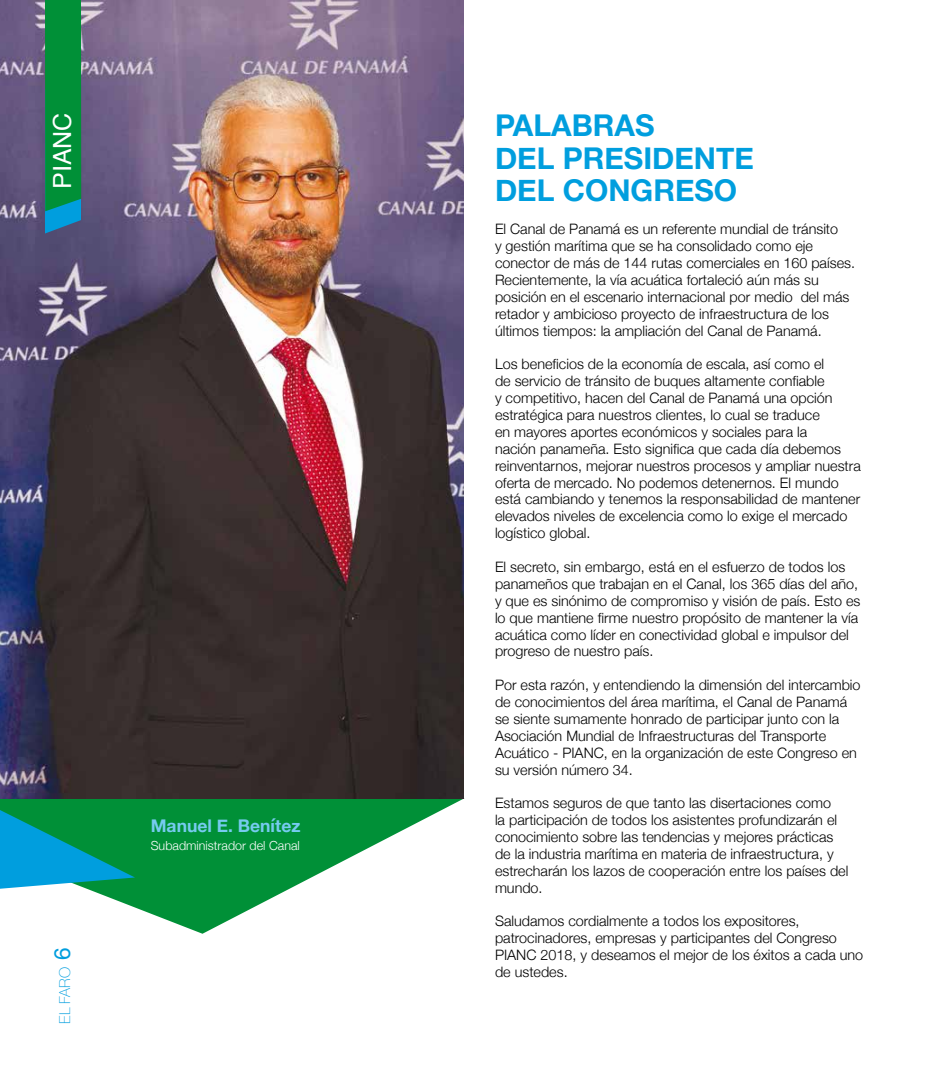
<style>
.page{position:relative;width:945px;height:1080px;background:#fff}
.page>*{position:absolute;margin:0;border:0;box-sizing:border-box;transform-origin:0 0}
.t1{font:700 30px/32.5px "Helvetica Neue";color:#009ede}
.t2{font:25px "Helvetica";color:#fff}
.t3{font:700 17.5px "Helvetica Neue";color:#76cbef}
.t4{font:100 15px "Helvetica Neue";color:#009ede}
.t5{font:300 14.38px/16.9px "Helvetica Neue";color:#000}
.t6{font:300 12.5px "Helvetica Neue";color:#fff}
.s1{font-weight:400;font-size:22.5px}
</style>
<div class="page">
<svg style="left:0;top:799px;width:463px;height:135px;fill:#009037"></svg>
<img style="left:0;top:0;width:463px;height:799px">
<svg style="left:45px;top:0;width:36px;height:234px;background:#028f49"></svg>
<svg style="left:0;top:810px;width:135px;height:79px;background:#06998f"></svg>
<h2 class="t2" style="left:43px;top:189px;width:78px;rotate:-90deg">PIANC</h2>
<h1 class="t1" style="left:495px;top:110px;width:260px">PALABRAS<br>DEL PRESIDENTE<br>DEL CONGRESO</h1>
<p class="t5" style="left:495px;top:220px;width:362px">El Canal de Panamá es un referente mundial de tránsito<br>y gestión marítima que se ha consolidado como eje conector de más de 144 rutas comerciales en 160 países.<br>Recientemente, la vía acuática fortaleció aún más su posición en el escenario internacional por medio del más retador y ambicioso proyecto de infraestructura de los últimos tiempos: la ampliación del Canal de Panamá.</p>
<p class="t5" style="left:495px;top:355px;width:367px">Los beneficios de la economía de escala, así como el<br>de servicio de tránsito de buques altamente confiable<br>y competitivo, hacen del Canal de Panamá una opción estratégica para nuestros clientes, lo cual se traduce<br>en mayores aportes económicos y sociales para la<br>nación panameña. Esto significa que cada día debemos reinventarnos, mejorar nuestros procesos y ampliar nuestra oferta de mercado. No podemos detenernos. El mundo está cambiando y tenemos la responsabilidad de mantener elevados niveles de excelencia como lo exige el mercado logístico global.</p>
<p class="t5" style="left:495px;top:557px;width:367px">El secreto, sin embargo, está en el esfuerzo de todos los panameños que trabajan en el Canal, los 365 días del año, y que es sinónimo de compromiso y visión de país. Esto es lo que mantiene firme nuestro propósito de mantener la vía acuática como líder en conectividad global e impulsor del progreso de nuestro país.</p>
<p class="t5" style="left:495px;top:676px;width:367px">Por esta razón, y entendiendo la dimensión del intercambio de conocimientos del área marítima, el Canal de Panamá se siente sumamente honrado de participar junto con la Asociación Mundial de Infraestructuras del Transporte Acuático - PIANC, en la organización de este Congreso en su versión número 34.</p>
<p class="t5" style="left:495px;top:794px;width:355px">Estamos seguros de que tanto las disertaciones como<br>la participación de todos los asistentes profundizarán el conocimiento sobre las tendencias y mejores prácticas de la industria marítima en materia de infraestructura, y estrecharán los lazos de cooperación entre los países del mundo.</p>
<p class="t5" style="left:495px;top:912px;width:370px">Saludamos cordialmente a todos los expositores, patrocinadores, empresas y participantes del Congreso PIANC 2018, y deseamos el mejor de los éxitos a cada uno de ustedes.</p>
<p class="t3" style="left:151px;top:812px;width:151px">Manuel E. Benítez</p>
<p class="t6" style="left:151px;top:836px;width:151px">Subadministrador del Canal</p>
<p class="t4" style="left:53px;top:1024px;width:77px;rotate:-90deg">EL FARO <span class="s1">6</span></p>
</div>
